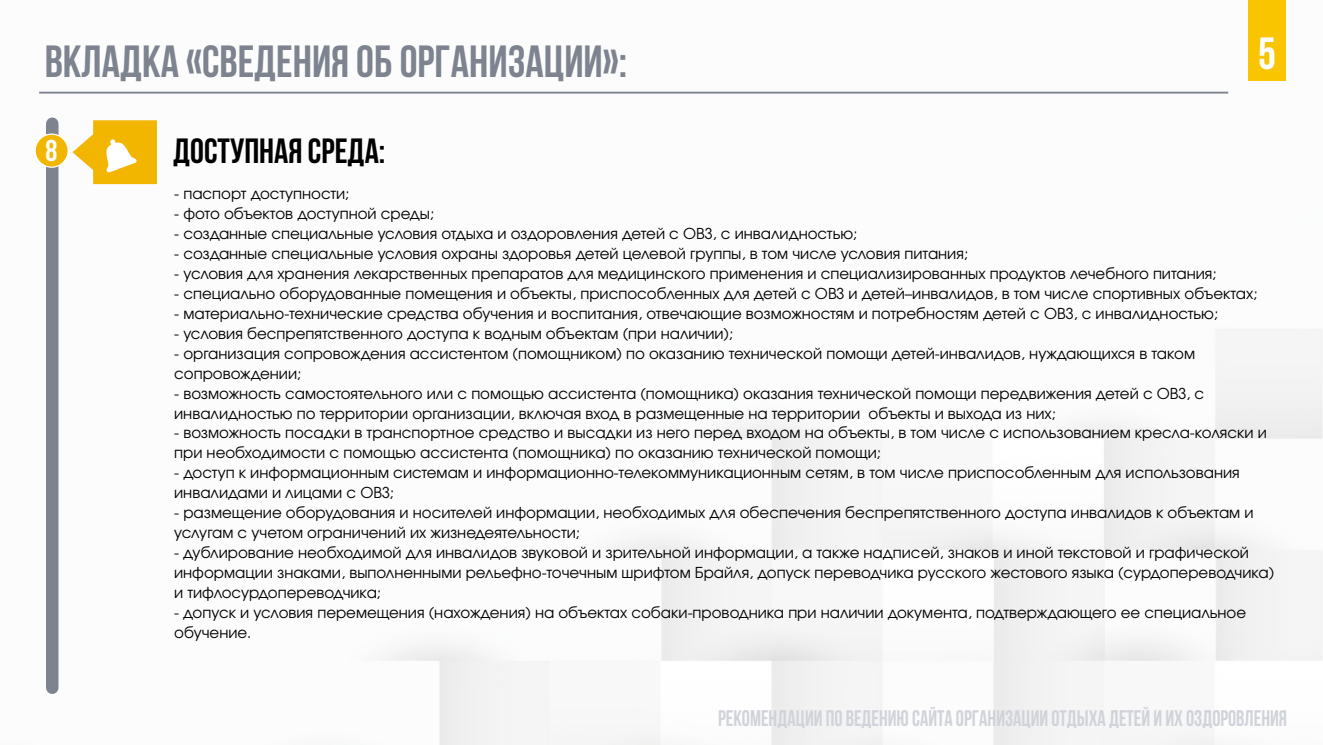
<style>
.page{position:relative;width:1323px;height:745px;background:#fff}
.page>*{position:absolute;margin:0;border:0;box-sizing:border-box;transform-origin:0 0}
.t1{font:700 45px "Bebas Neue";color:#7d838f}
.t2{font:700 45px "Bebas Neue";color:#fff}
.t3{font:700 35px "Bebas Neue";color:#000}
.t4{font:700 30px "Bebas Neue";color:#fff}
.t5{font:700 22.5px "Bebas Neue";color:#d0d3d9;scale:.91 1}
.t6{font:15px/20px "Evolventa";color:#000}
</style>
<div class="page">
<img style="left:39px;top:80px;width:1284px;height:664px">
<div style="left:1248px;top:0;width:38px;height:80px;background:#f9c400"></div>
<hr style="left:39px;top:92px;width:1189px;height:1px;background:#7d838f">
<div style="left:46px;top:124px;width:13px;height:563px;background:#7d838f"></div>
<div style="left:35px;top:133px;width:34px;height:35px;background:#f2b500;border:1px solid #fff;border-radius:50%"></div>
<svg style="left:72px;top:120px;width:85px;height:64px"></svg>
<h1 class="t1" style="left:45px;top:43px;width:584px">вкладка «Сведения об организации»:</h1>
<h1 class="t2" style="left:1258px;top:35px;width:19px">5</h1>
<h3 class="t4" style="left:45px;top:138px;width:13px">8</h3>
<h2 class="t3" style="left:173px;top:137px;width:214px">Доступная среда:</h2>
<p class="t6" style="left:174px;top:184px;width:177px">- паспорт доступности;</p>
<p class="t6" style="left:174px;top:204px;width:261px">- фото объектов доступной среды;</p>
<p class="t6" style="left:174px;top:224px;width:685px">- созданные специальные условия отдыха и оздоровления детей с ОВЗ, с инвалидностью;</p>
<p class="t6" style="left:174px;top:244px;width:795px">- созданные специальные условия охраны здоровья детей целевой группы, в том числе условия питания;</p>
<p class="t6" style="left:174px;top:264px;width:1044px">- условия для хранения лекарственных препаратов для медицинского применения и специализированных продуктов лечебного питания;</p>
<p class="t6" style="left:174px;top:284px;width:1085px">- специально оборудованные помещения и объекты, приспособленных для детей с ОВЗ и детей–инвалидов, в том числе спортивных объектах;</p>
<p class="t6" style="left:174px;top:304px;width:1045px">- материально-технические средства обучения и воспитания, отвечающие возможностям и потребностям детей с ОВЗ, с инвалидностью;</p>
<p class="t6" style="left:174px;top:324px;width:561px">- условия беспрепятственного доступа к водным объектам (при наличии);</p>
<p class="t6" style="left:174px;top:344px;width:1022px">- организация сопровождения ассистентом (помощником) по оказанию технической помощи детей-инвалидов, нуждающихся в таком сопровождении;</p>
<p class="t6" style="left:174px;top:384px;width:1031px">- возможность самостоятельного или с помощью ассистента (помощника) оказания технической помощи передвижения детей с ОВЗ, с инвалидностью по территории организации, включая вход в размещенные на территории объекты и выхода из них;</p>
<p class="t6" style="left:174px;top:423px;width:1094px">- возможность посадки в транспортное средство и высадки из него перед входом на объекты, в том числе с использованием кресла-коляски и при необходимости с помощью ассистента (помощника) по оказанию технической помощи;</p>
<p class="t6" style="left:174px;top:463px;width:1067px">- доступ к информационным системам и информационно-телекоммуникационным сетям, в том числе приспособленным для использования инвалидами и лицами с ОВЗ;</p>
<p class="t6" style="left:174px;top:503px;width:1081px">- размещение оборудования и носителей информации, необходимых для обеспечения беспрепятственного доступа инвалидов к объектам и услугам с учетом ограничений их жизнедеятельности;</p>
<p class="t6" style="left:174px;top:543px;width:1102px">- дублирование необходимой для инвалидов звуковой и зрительной информации, а также надписей, знаков и иной текстовой и графической информации знаками, выполненными рельефно-точечным шрифтом Брайля, допуск переводчика русского жестового языка (сурдопереводчика) и тифлосурдопереводчика;</p>
<p class="t6" style="left:174px;top:603px;width:1073px">- допуск и условия перемещения (нахождения) на объектах собаки-проводника при наличии документа, подтверждающего ее специальное обучение.</p>
<h3 class="t5" style="left:718px;top:709px;width:627px">РЕКОМЕНДАЦИИ ПО ВЕДЕНИЮ САЙТА ОРГАНИЗАЦИИ ОТДЫХА ДЕТЕЙ И ИХ ОЗДОРОВЛЕНИЯ</h3>
</div>
